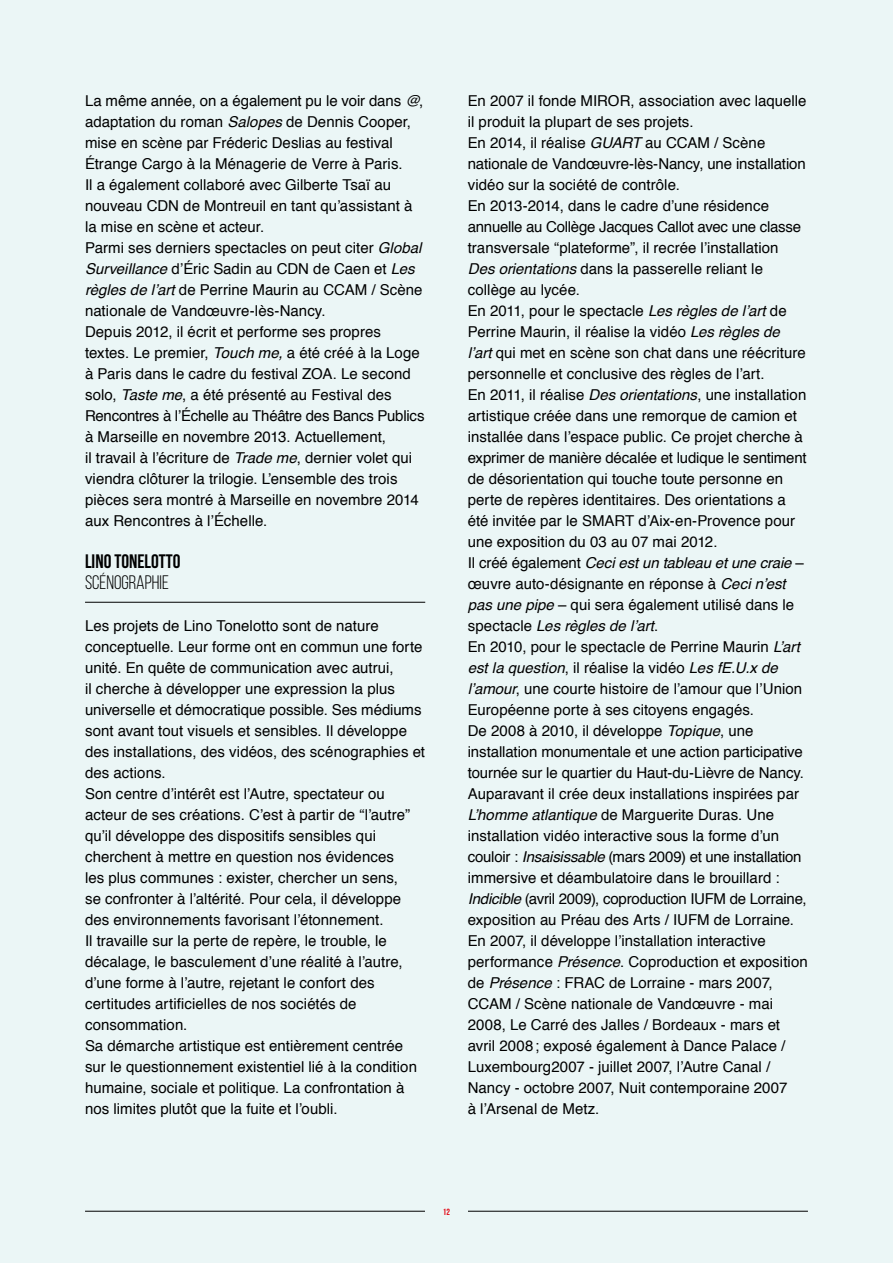
<style>
.page{position:relative;width:893px;height:1263px;background:#ebf6f6}
.page>*{position:absolute;margin:0;border:0;box-sizing:border-box;transform-origin:0 0}
.t1{font:700 19.5px "Bebas Neue";color:#000}
.t2{font:19.5px "Bebas Neue";color:#000}
.t3{font:15px/21px "Helvetica";color:#000}
.t4{font:700 9px "Bebas Neue";color:#e30613}
.s1{font-style:italic}
</style>
<div class="page">
<hr style="left:85px;top:602px;width:340px;height:1px;background:#000">
<hr style="left:85px;top:1211px;width:723px;height:1px;background:#000">
<div style="left:425px;top:1207px;width:43px;height:9px;background:#ebf6f6"></div>
<p class="t3" style="left:85px;top:91px;width:341px">La même année, on a également pu le voir dans <span class="s1">@</span>, adaptation du roman <span class="s1">Salopes</span> de Dennis Cooper, mise en scène par Fréderic Deslias au festival Étrange Cargo à la Ménagerie de Verre à Paris.<br>Il a également collaboré avec Gilberte Tsaï au nouveau CDN de Montreuil en tant qu’assistant à la mise en scène et acteur.<br>Parmi ses derniers spectacles on peut citer <span class="s1">Global Surveillance</span> d’Éric Sadin au CDN de Caen et <span class="s1">Les règles de l’art</span> de Perrine Maurin au CCAM / Scène nationale de Vandœuvre-lès-Nancy.<br>Depuis 2012, il écrit et performe ses propres textes. Le premier, <span class="s1">Touch me,</span> a été créé à la Loge à Paris dans le cadre du festival ZOA. Le second solo, <span class="s1">Taste me</span>, a été présenté au Festival des Rencontres à l’Échelle au Théâtre des Bancs Publics à Marseille en novembre 2013. Actuellement,<br>il travail à l’écriture de <span class="s1">Trade me</span>, dernier volet qui viendra clôturer la trilogie. L’ensemble des trois pièces sera montré à Marseille en novembre 2014 aux Rencontres à l’Échelle.</p>
<h1 class="t1" style="left:85px;top:551px;width:97px">LINO TONELOTTO</h1>
<h1 class="t2" style="left:85px;top:572px;width:85px">SCÉNOGRAPHIE</h1>
<p class="t3" style="left:85px;top:616px;width:342px">Les projets de Lino Tonelotto sont de nature conceptuelle. Leur forme ont en commun une forte unité. En quête de communication avec autrui,<br>il cherche à développer une expression la plus universelle et démocratique possible. Ses médiums sont avant tout visuels et sensibles. Il développe des installations, des vidéos, des scénographies et des actions.<br>Son centre d’intérêt est l’Autre, spectateur ou acteur de ses créations. C’est à partir de “l’autre” qu’il développe des dispositifs sensibles qui cherchent à mettre en question nos évidences<br>les plus communes : exister, chercher un sens,<br>se confronter à l’altérité. Pour cela, il développe des environnements favorisant l’étonnement.<br>Il travaille sur la perte de repère, le trouble, le décalage, le basculement d’une réalité à l’autre, d’une forme à l’autre, rejetant le confort des certitudes artificielles de nos sociétés de consommation.<br>Sa démarche artistique est entièrement centrée sur le questionnement existentiel lié à la condition humaine, sociale et politique. La confrontation à nos limites plutôt que la fuite et l’oubli.</p>
<p class="t3" style="left:468px;top:91px;width:341px">En 2007 il fonde MIROR, association avec laquelle il produit la plupart de ses projets.<br>En 2014, il réalise <span class="s1">GUART</span> au CCAM / Scène nationale de Vandœuvre-lès-Nancy, une installation vidéo sur la société de contrôle.<br>En 2013-2014, dans le cadre d’une résidence annuelle au Collège Jacques Callot avec une classe transversale “plateforme”, il recrée l’installation <span class="s1">Des orientations</span> dans la passerelle reliant le collège au lycée.<br>En 2011, pour le spectacle <span class="s1">Les règles de l’art</span> de Perrine Maurin, il réalise la vidéo <span class="s1">Les règles de<br>l’art</span> qui met en scène son chat dans une réécriture personnelle et conclusive des règles de l’art.<br>En 2011, il réalise <span class="s1">Des orientations</span>, une installation artistique créée dans une remorque de camion et installée dans l’espace public. Ce projet cherche à exprimer de manière décalée et ludique le sentiment de désorientation qui touche toute personne en perte de repères identitaires. Des orientations a été invitée par le SMART d’Aix-en-Provence pour une exposition du 03 au 07 mai 2012.<br>Il créé également <span class="s1">Ceci est un tableau et une craie</span> – œuvre auto-désignante en réponse à <span class="s1">Ceci n’est pas une pipe</span> – qui sera également utilisé dans le spectacle <span class="s1">Les règles de l’art</span>.<br>En 2010, pour le spectacle de Perrine Maurin <span class="s1">L’art est la question</span>, il réalise la vidéo <span class="s1">Les fE.U.x de l’amour</span>, une courte histoire de l’amour que l’Union Européenne porte à ses citoyens engagés.<br>De 2008 à 2010, il développe <span class="s1">Topique</span>, une installation monumentale et une action participative tournée sur le quartier du Haut-du-Lièvre de Nancy.<br>Auparavant il crée deux installations inspirées par <span class="s1">L’homme atlantique</span> de Marguerite Duras. Une installation vidéo interactive sous la forme d’un couloir : <span class="s1">Insaisissable</span> (mars 2009) et une installation immersive et déambulatoire dans le brouillard :<br><span class="s1">Indicible</span> (avril 2009), coproduction IUFM de Lorraine, exposition au Préau des Arts / IUFM de Lorraine.<br>En 2007, il développe l’installation interactive performance <span class="s1">Présence</span>. Coproduction et exposition de <span class="s1">Présence</span> : FRAC de Lorraine - mars 2007, CCAM / Scène nationale de Vandœuvre - mai 2008, Le Carré des Jalles / Bordeaux - mars et avril 2008; exposé également à Dance Palace / Luxembourg2007 - juillet 2007, l’Autre Canal / Nancy - octobre 2007, Nuit contemporaine 2007<br>à l’Arsenal de Metz.</p>
<p class="t4" style="left:443px;top:1207px;width:9px">12</p>
</div>
